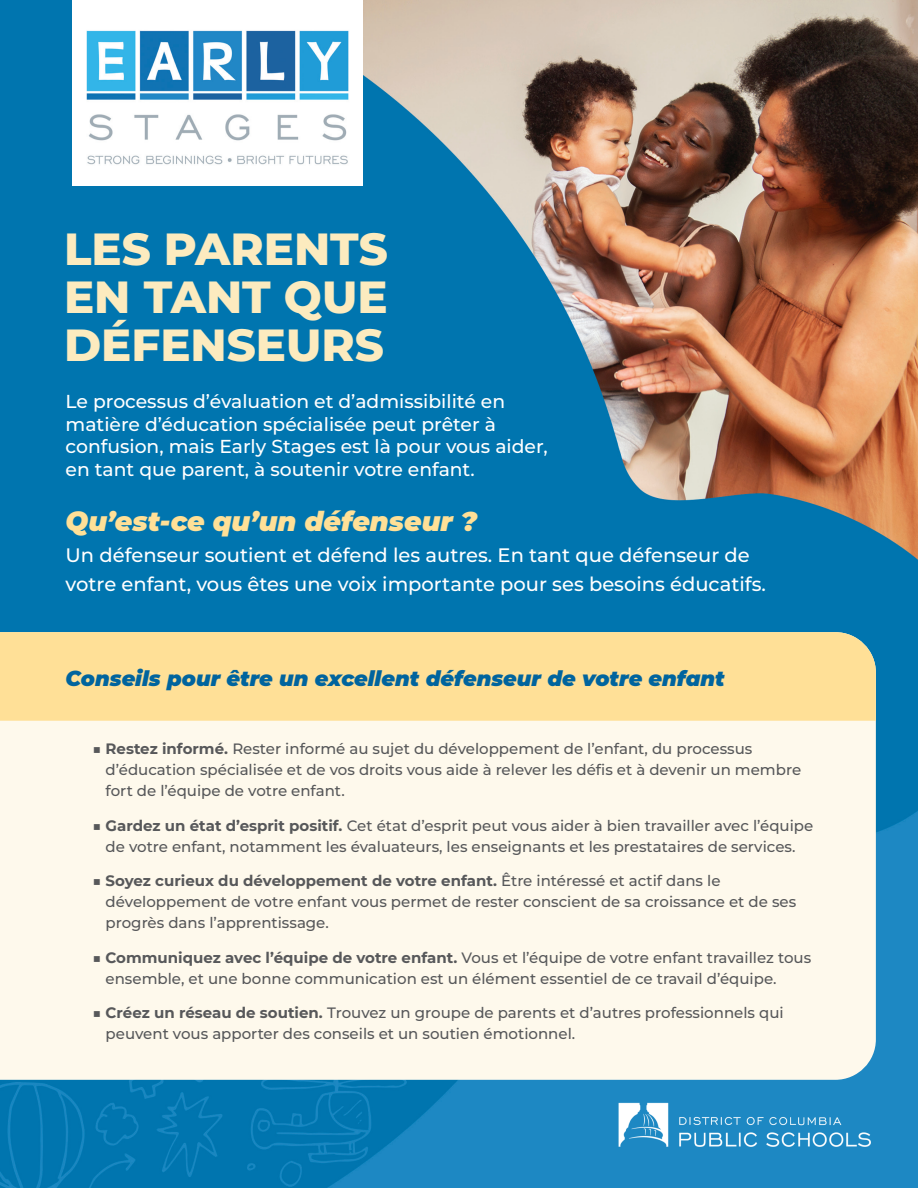
<style>
.page{position:relative;width:918px;height:1188px;background:#fff}
.page>*{position:absolute;margin:0;border:0;box-sizing:border-box;transform-origin:0 0}
.t1{font:800 45px "Montserrat";color:#fcebbf}
.Larger_Subhead{font:italic 900 27px "Montserrat";color:#ffe097}
.Subhead{font:italic 900 21px "Montserrat";color:#00649e}
.Larger_Body_Copy{font:500 19.5px/28.5px "Montserrat";color:#fff}
.Larger_Body_Copy-2{font:500 18.75px/22.5px "Montserrat";color:#fff}
.Bullet_List{font:500 15px/21px "Montserrat";color:#57585a}
.s1{font-weight:700}
</style>
<div class="page">
<img style="left:0;top:0;width:918px;height:1188px">
<div style="left:0;top:721px;width:876px;height:359px;background:#fef9ec"></div>
<div style="left:0;top:632px;width:876px;height:89px;background:#ffe097"></div>
<img style="left:72px;top:0;width:290px;height:185px">
<img style="left:597px;top:1090px;width:296px;height:71px">
<h1 class="t1" style="left:64px;top:219px;width:325px">LES PARENTS</h1>
<h1 class="t1" style="left:64px;top:267px;width:325px">EN TANT QUE</h1>
<h1 class="t1" style="left:64px;top:315px;width:321px">DÉFENSEURS</h1>
<p class="Larger_Body_Copy-2" style="left:66px;top:390px;width:484px">Le processus d’évaluation et d’admissibilité en matière d’éducation spécialisée peut prêter à confusion, mais Early Stages est là pour vous aider, en tant que parent, à soutenir votre enfant.</p>
<h2 class="Larger_Subhead" style="left:66px;top:501px;width:413px">Qu’est-ce qu’un défenseur ?</h2>
<p class="Larger_Body_Copy" style="left:66px;top:541px;width:702px">Un défenseur soutient et défend les autres. En tant que défenseur de votre enfant, vous êtes une voix importante pour ses besoins éducatifs.</p>
<h3 class="Subhead" style="left:66px;top:663px;width:661px">Conseils pour être un excellent défenseur de votre enfant</h3>
<p class="Bullet_List" style="left:106px;top:738px;width:697px;text-indent:-13px">■ <span class="s1">Restez informé.</span> Rester informé au sujet du développement de l’enfant, du processus d’éducation spécialisée et de vos droits vous aide à relever les défis et à devenir un membre fort de l’équipe de votre enfant.</p>
<p class="Bullet_List" style="left:93px;top:814px;width:722px;text-align:center">■ <span class="s1">Gardez un état d’esprit positif.</span> Cet état d’esprit peut vous aider à bien travailler avec l’équipe de votre enfant, notamment les évaluateurs, les enseignants et les prestataires de services.</p>
<p class="Bullet_List" style="left:106px;top:870px;width:692px;text-indent:-13px">■ <span class="s1">Soyez curieux du développement de votre enfant.</span> Être intéressé et actif dans le développement de votre enfant vous permet de rester conscient de sa croissance et de ses progrès dans l’apprentissage.</p>
<p class="Bullet_List" style="left:106px;top:946px;width:707px;text-indent:-13px">■ <span class="s1">Communiquez avec l’équipe de votre enfant.</span> Vous et l’équipe de votre enfant travaillez tous ensemble, et une bonne communication est un élément essentiel de ce travail d’équipe.</p>
<p class="Bullet_List" style="left:106px;top:1002px;width:680px;text-indent:-13px">■ <span class="s1">Créez un réseau de soutien.</span> Trouvez un groupe de parents et d’autres professionnels qui peuvent vous apporter des conseils et un soutien émotionnel.</p>
</div>
